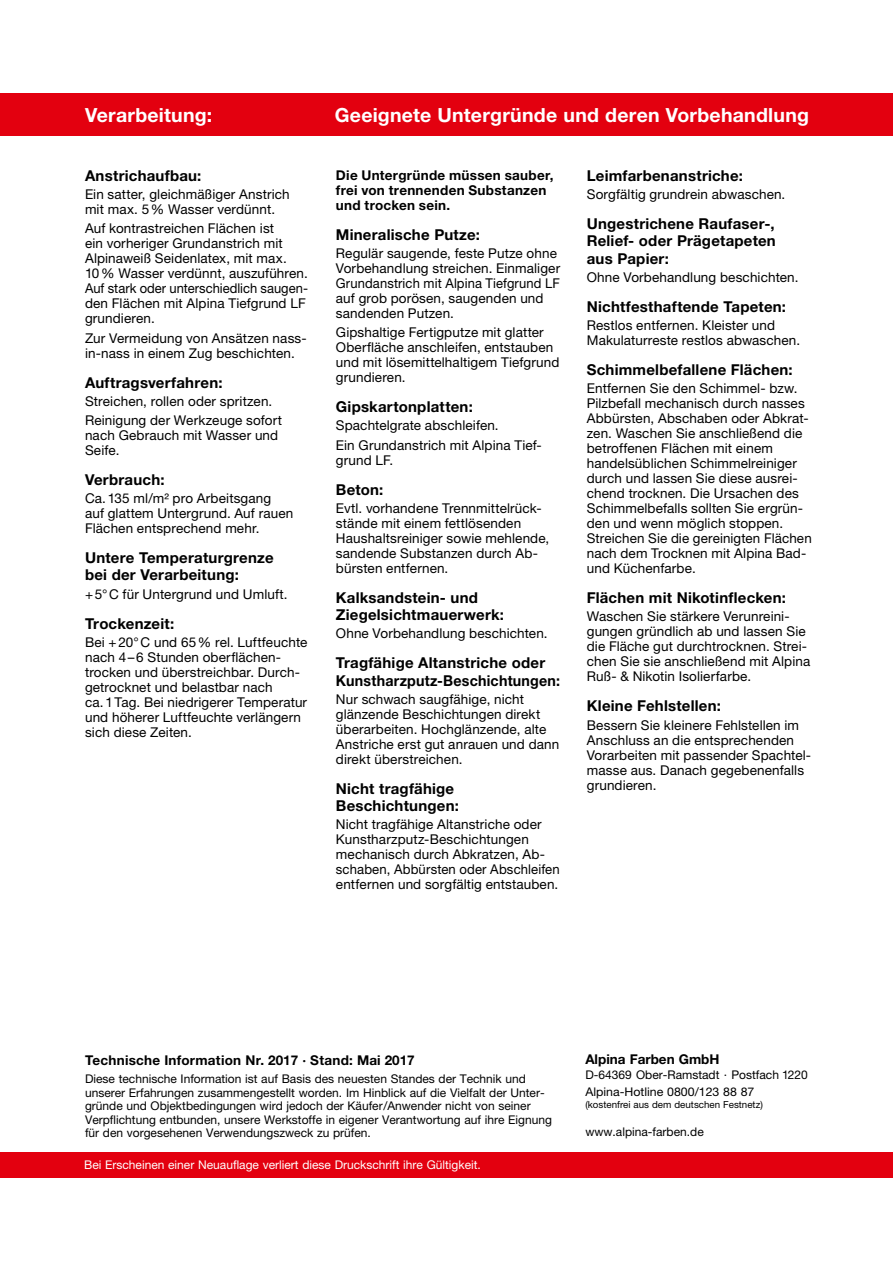
<style>
.page{position:relative;width:893px;height:1263px;background:#fff}
.page>*{position:absolute;margin:0;border:0;box-sizing:border-box;transform-origin:0 0}
.t1{font:700 19.5px "Helvetica Neue LT Std";letter-spacing:.01em;color:#fff}
.t2{font:700 15px/17.2px "Helvetica Neue LT Std";letter-spacing:.015em;color:#000}
.t3{font:13.5px/15px "Helvetica Neue LT Std";letter-spacing:.01em;color:#000}
.t4{font:700 13.5px/15px "Helvetica Neue LT Std";letter-spacing:.02em;color:#000}
.t5{font:700 13.5px "Helvetica Neue LT Std";color:#000}
.t6{font:12px/13.5px "Helvetica Neue LT Std";color:#000}
.t7{font:12px "Helvetica Neue LT Std";color:#fff}
.t8{font:9.75px "Helvetica Neue LT Std";color:#000}
</style>
<div class="page">
<div style="left:0;top:1152px;width:893px;height:26px;background:#e3000f"></div>
<div style="left:0;top:94px;width:893px;height:42px;background:#e3000f"></div>
<h1 class="t1" style="left:85px;top:103px;width:129px">Verarbeitung:</h1>
<h1 class="t1" style="left:335px;top:103px;width:476px">Geeignete Untergründe und deren Vorbehandlung</h1>
<p class="t2" style="left:85px;top:166px;width:118px">Anstrichaufbau:</p>
<p class="t3" style="left:85px;top:186px;width:206px">Ein satter, gleichmäßiger Anstrich mit max. 5% Wasser verdünnt.</p>
<p class="t3" style="left:85px;top:221px;width:224px">Auf kontrastreichen Flächen ist<br>ein vorheriger Grundanstrich mit<br>Alpinaweiß Seidenlatex, mit max.<br>10% Wasser verdünnt, auszuführen.<br>Auf stark oder unterschiedlich saugen&shy;den Flächen mit Alpina Tiefgrund LF grundieren.</p>
<p class="t3" style="left:85px;top:330px;width:223px">Zur Vermeidung von Ansätzen nass&shy;in-nass in einem Zug beschichten.</p>
<p class="t2" style="left:85px;top:373px;width:139px">Auftragsverfahren:</p>
<p class="t3" style="left:85px;top:391px;width:199px;line-height:19.2px">Streichen, rollen oder spritzen.<br>Reinigung der Werkzeuge sofort</p>
<p class="t3" style="left:85px;top:427px;width:195px">nach Gebrauch mit Wasser und<br>Seife.</p>
<p class="t2" style="left:85px;top:471px;width:81px">Verbrauch:</p>
<p class="t3" style="left:85px;top:491px;width:210px">Ca.135 ml/m² pro Arbeitsgang auf glattem Untergrund. Auf rauen<br>Flächen entsprechend mehr.</p>
<p class="t2" style="left:85px;top:549px;width:190px">Untere Temperaturgrenze bei der Verarbeitung:</p>
<p class="t3" style="left:85px;top:586px;width:204px">+5°C für Untergrund und Umluft.</p>
<p class="t2" style="left:85px;top:614px;width:91px">Trockenzeit:</p>
<p class="t3" style="left:85px;top:634px;width:224px">Bei +20°C und 65% rel. Luftfeuchte nach 4–6 Stunden oberflächen&shy;trocken und überstreichbar. Durch&shy;getrocknet und belastbar nach ca.1Tag. Bei niedrigerer Temperatur und höherer Luftfeuchte verlängern sich diese Zeiten.</p>
<p class="t4" style="left:336px;top:167px;width:219px">Die Untergründe müssen sauber, frei von trennenden Substanzen und trocken sein.</p>
<p class="t2" style="left:336px;top:225px;width:145px">Mineralische Putze:</p>
<p class="t3" style="left:336px;top:245px;width:226px">Regulär saugende, feste Putze ohne<br>Vorbehandlung streichen. Einmaliger<br>Grundanstrich mit Alpina Tiefgrund LF auf grob porösen, saugenden und sandenden Putzen.</p>
<p class="t3" style="left:336px;top:325px;width:225px">Gipshaltige Fertigputze mit glatter<br>Oberfläche anschleifen, entstauben und mit lösemittelhaltigem Tiefgrund grundieren.</p>
<p class="t2" style="left:336px;top:398px;width:138px">Gipskartonplatten:</p>
<p class="t3" style="left:336px;top:416px;width:206px;line-height:19.2px">Spachtelgrate abschleifen.<br>Ein Grundanstrich mit Alpina Tief-</p>
<p class="t3" style="left:336px;top:452px;width:59px">grund LF.</p>
<p class="t2" style="left:336px;top:480px;width:49px">Beton:</p>
<p class="t3" style="left:336px;top:500px;width:215px">Evtl. vorhandene Trennmittelrück&shy;stände mit einem fettlösenden<br>Haushaltsreiniger sowie mehlende, sandende Substanzen durch Ab&shy;bürsten entfernen.</p>
<p class="t2" style="left:336px;top:589px;width:170px">Kalksandstein- und<br>Ziegelsichtmauerwerk:</p>
<p class="t3" style="left:336px;top:626px;width:213px">Ohne Vorbehandlung beschichten.</p>
<p class="t2" style="left:336px;top:654px;width:226px">Tragfähige Altanstriche oder<br>Kunstharzputz-Beschichtungen:</p>
<p class="t3" style="left:336px;top:691px;width:225px">Nur schwach saugfähige, nicht glänzende Beschichtungen direkt überarbeiten. Hochglänzende, alte<br>Anstriche erst gut anrauen und dann direkt überstreichen.</p>
<p class="t2" style="left:336px;top:779px;width:124px">Nicht tragfähige<br>Beschichtungen:</p>
<p class="t3" style="left:336px;top:817px;width:225px">Nicht tragfähige Altanstriche oder Kunstharzputz-Beschichtungen mechanisch durch Abkratzen, Ab&shy;schaben, Abbürsten oder Abschleifen entfernen und sorgfältig entstauben.</p>
<p class="t2" style="left:587px;top:166px;width:158px">Leimfarbenanstriche:</p>
<p class="t3" style="left:587px;top:186px;width:200px">Sorgfältig grundrein abwaschen.</p>
<p class="t2" style="left:587px;top:215px;width:191px;text-align:justify">Ungestrichene Raufaser-, Relief- oder Prägetapeten aus Papier:</p>
<p class="t3" style="left:587px;top:269px;width:213px">Ohne Vorbehandlung beschichten.</p>
<p class="t2" style="left:587px;top:297px;width:201px">Nichtfesthaftende Tapeten:</p>
<p class="t3" style="left:587px;top:317px;width:215px">Restlos entfernen. Kleister und<br>Makulaturreste restlos abwaschen.</p>
<p class="t2" style="left:587px;top:361px;width:207px">Schimmelbefallene Flächen:</p>
<p class="t3" style="left:587px;top:381px;width:226px">Entfernen Sie den Schimmel- bzw.<br>Pilzbefall mechanisch durch nasses Abbürsten, Abschaben oder Abkrat&shy;zen. Waschen Sie anschließend die betroffenen Flächen mit einem handelsüblichen Schimmelreiniger durch und lassen Sie diese ausrei&shy;chend trocknen. Die Ursachen des Schimmelbefalls sollten Sie ergrün&shy;den und wenn möglich stoppen.<br>Streichen Sie die gereinigten Flächen nach dem Trocknen mit Alpina Bad&shy;und Küchenfarbe.</p>
<p class="t2" style="left:587px;top:589px;width:201px">Flächen mit Nikotinflecken:</p>
<p class="t3" style="left:587px;top:609px;width:225px">Waschen Sie stärkere Verunreini&shy;gungen gründlich ab und lassen Sie die Fläche gut durchtrocknen. Strei&shy;chen Sie sie anschließend mit Alpina Ruß- &amp; Nikotin Isolierfarbe.</p>
<p class="t2" style="left:587px;top:697px;width:136px">Kleine Fehlstellen:</p>
<p class="t3" style="left:587px;top:717px;width:225px">Bessern Sie kleinere Fehlstellen im<br>Anschluss an die entsprechenden<br>Vorarbeiten mit passender Spachtel&shy;masse aus. Danach gegebenenfalls grundieren.</p>
<p class="t4" style="left:85px;top:1053px;width:331px">Technische Information Nr. 2017 · Stand: Mai 2017</p>
<p class="t6" style="left:85px;top:1072px;width:468px">Diese technische Information ist auf Basis des neuesten Standes der Technik und unserer Erfahrungen zusammengestellt worden. Im Hinblick auf die Vielfalt der Unter&shy;gründe und Objektbedingungen wird jedoch der Käufer/Anwender nicht von seiner Verpflichtung entbunden, unsere Werkstoffe in eigener Verantwortung auf ihre Eignung für den vorgesehenen Verwendungszweck zu prüfen.</p>
<p class="t7" style="left:84px;top:1157px;width:398px">Bei Erscheinen einer Neuauflage verliert diese Druckschrift ihre Gültigkeit.</p>
<p class="t5" style="left:585px;top:1051px;width:136px">Alpina Farben GmbH</p>
<p class="t6" style="left:585px;top:1066px;width:224px;line-height:17px">D-64369 Ober-Ramstadt · Postfach 1220<br>Alpina-Hotline 0800/123 88 87</p>
<p class="t8" style="left:585px;top:1099px;width:179px">(kostenfrei aus dem deutschen Festnetz)</p>
<p class="t6" style="left:585px;top:1124px;width:120px">www.alpina-farben.de</p>
</div>
